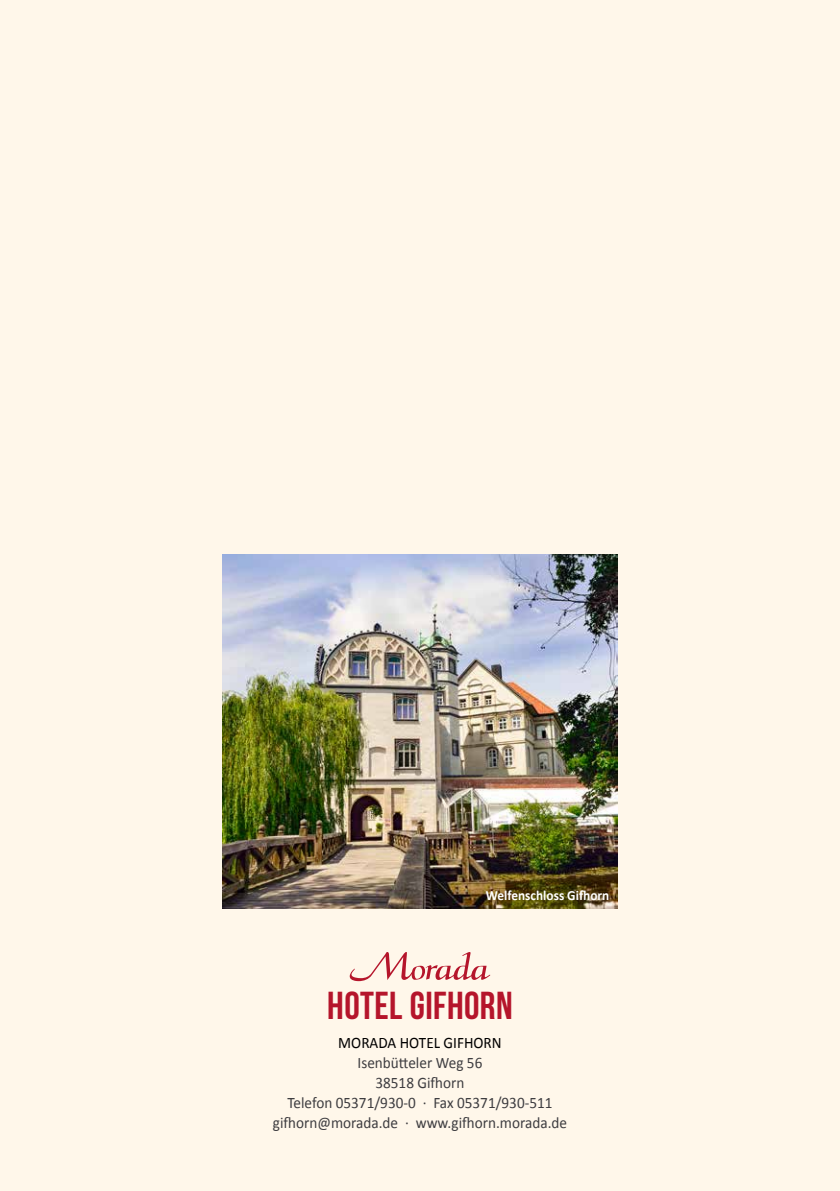
<style>
.page{position:relative;width:840px;height:1191px;background:#fff}
.page>*{position:absolute;margin:0;border:0;box-sizing:border-box;transform-origin:0 0}
.t1{font:700 39px "Bebas Neue";letter-spacing:.01em;color:#b5152b}
.t2{font:16px/20px "Calibri";color:#3e3d40;text-align:center;scale:.95 1}
.t3{font:16px "Calibri";color:#000;scale:.95 1}
.t4{font:700 14px "Calibri";color:#fff;scale:.95 1}
</style>
<div class="page">
<div style="left:0;top:0;width:839px;height:1191px;background:#fff7ea"></div>
<svg style="left:349px;top:952px;width:141px;height:29px"></svg>
<img style="left:222px;top:554px;width:395px;height:354px">
<p class="t4" style="left:485px;top:886px;width:131px">Welfenschloss Gifhorn</p>
<h1 class="t1" style="left:327px;top:984px;width:187px">Hotel GIFHORN</h1>
<p class="t3" style="left:338px;top:1032px;width:173px">MORADA HOTEL GIFHORN</p>
<p class="t2" style="left:273px;top:1051px;width:311px">Isenbütteler Weg 56<br>38518 Gifhorn<br>Telefon 05371/930-0 · Fax 05371/930-511 gifhorn@morada.de · www.gifhorn.morada.de</p>
</div>
